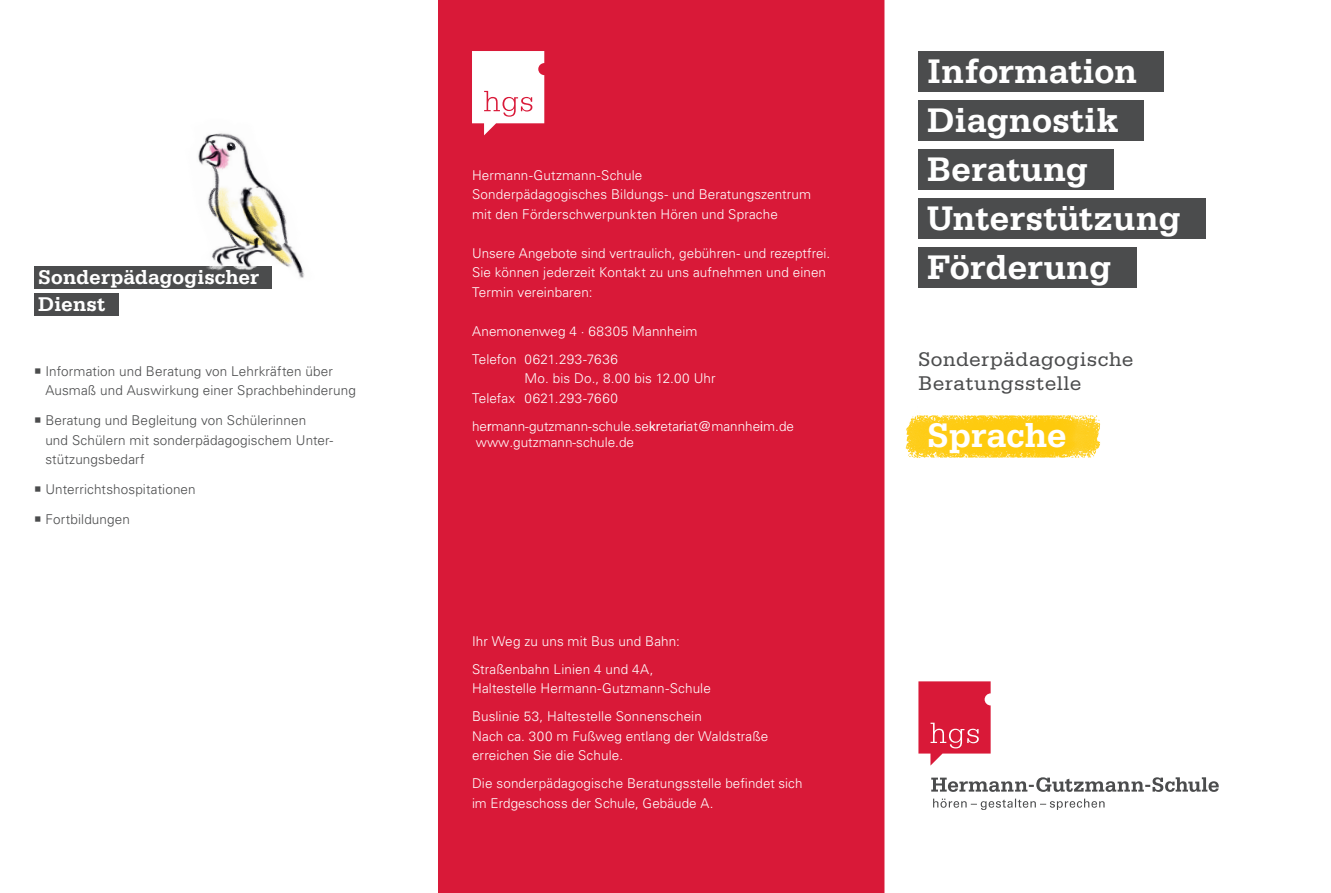
<style>
.page{position:relative;width:1331px;height:893px;background:#fff}
.page>*{position:absolute;margin:0;border:0;box-sizing:border-box;transform-origin:0 0}
.t1{font:700 36px/49.1px "Serifa Std";letter-spacing:-.005em;color:#fff}
.t2{font:21px/24px "Serifa Std";letter-spacing:.02em;color:#4b4c4d}
.t3{font:700 21px/26.5px "Serifa Std";color:#fff}
.t4{font:300 13.5px/19.5px "Univers LT Std";letter-spacing:.01em;color:#fff}
.t5{font:300 13.5px/19.5px "Univers LT Std";letter-spacing:.01em;color:#4b4c4d}
.s1{font-family:"Helvetica";font-weight:400}
</style>
<div class="page">
<svg style="left:918px;top:681px;width:73px;height:85px"></svg>
<svg style="left:933px;top:799px;width:171px;height:11px"></svg>
<svg style="left:931px;top:777px;width:288px;height:15px"></svg>
<div style="left:918px;top:51px;width:245px;height:41px;background:#4b4c4d"></div>
<div style="left:918px;top:198px;width:288px;height:41px;background:#4b4c4d"></div>
<div style="left:918px;top:247px;width:219px;height:41px;background:#4b4c4d"></div>
<div style="left:918px;top:149px;width:196px;height:41px;background:#4b4c4d"></div>
<div style="left:918px;top:100px;width:226px;height:41px;background:#4b4c4d"></div>
<div style="left:438px;top:0;width:446px;height:893px;background:#d91938"></div>
<svg style="left:472px;top:51px;width:72px;height:84px"></svg>
<div style="left:504px;top:98px;width:10px;height:12px;background:#fff;border-radius:50%"></div>
<img style="left:905px;top:413px;width:196px;height:45px">
<div style="left:34px;top:266px;width:238px;height:23px;background:#4b4c4d"></div>
<div style="left:34px;top:293px;width:84px;height:22px;background:#4b4c4d"></div>
<img style="left:198px;top:133px;width:107px;height:145px">
<h2 class="t3" style="left:38px;top:264px;width:222px">Sonderpädagogischer<br>Dienst</h2>
<p class="t5" style="left:45px;top:361px;width:312px;text-indent:-11px">○ Information und Beratung von Lehrkräften über<br>Ausmaß und Auswirkung einer Sprachbehinderung</p>
<p class="t5" style="left:45px;top:411px;width:289px;text-indent:-11px">○ Beratung und Begleitung von Schülerinnen<br>und Schülern mit sonderpädagogischem Unter&shy;stützungsbedarf</p>
<p class="t5" style="left:34px;top:480px;width:163px">○ Unterrichtshospitationen</p>
<p class="t5" style="left:34px;top:510px;width:98px">○ Fortbildungen</p>
<p class="t4" style="left:472px;top:165px;width:341px">Hermann-Gutzmann-Schule<br>Sonderpädagogisches Bildungs- und Beratungszentrum mit den Förderschwerpunkten Hören und Sprache</p>
<p class="t4" style="left:472px;top:243px;width:360px">Unsere Angebote sind vertraulich, gebühren- und rezeptfrei.<br>Sie können jederzeit Kontakt zu uns aufnehmen und einen<br>Termin vereinbaren:</p>
<p class="t4" style="left:472px;top:317px;width:227px;line-height:28px">Anemonenweg 4 · 68305 Mannheim<br>Telefon 0621.293-7636</p>
<p class="t4" style="left:472px;top:369px;width:245px;text-indent:53px">Mo. bis Do., 8.00 bis 12.00 Uhr<br>Telefax 0621.293-7660</p>
<p class="t4" style="left:472px;top:418px;width:324px;line-height:16.4px">he<span class="s1">r</span>mann-gutzmann-schule.se<span class="s1">kr</span>eta<span class="s1">ri</span>at<span class="s1">@</span>mannhe<span class="s1">i</span>m.de www.gutzmann-schule.de</p>
<p class="t4" style="left:472px;top:627px;width:209px;line-height:28px">Ihr Weg zu uns mit Bus und Bahn:<br>Straßenbahn Linien 4 und 4A,</p>
<p class="t4" style="left:472px;top:675px;width:240px;line-height:28px">Haltestelle Hermann-Gutzmann-Schule<br>Buslinie 53, Haltestelle Sonnenschein</p>
<p class="t4" style="left:472px;top:726px;width:298px">Nach ca. 300 m Fußweg entlang der Waldstraße erreichen Sie die Schule.</p>
<p class="t4" style="left:472px;top:774px;width:332px">Die sonderpädagogische Beratungsstelle befindet sich im Erdgeschoss der Schule, Gebäude A.</p>
<h1 class="t1" style="left:927px;top:47px;width:212px">Information</h1>
<h1 class="t1" style="left:927px;top:96px;width:193px">Diagnostik</h1>
<h1 class="t1" style="left:927px;top:145px;width:163px">Beratung</h1>
<h1 class="t1" style="left:927px;top:194px;width:255px">Unterstützung<br>Förderung</h1>
<h2 class="t2" style="left:918px;top:347px;width:216px">Sonderpädagogische<br>Beratungsstelle</h2>
<h1 class="t1" style="left:927px;top:410px;width:141px">Sprache</h1>
</div>
